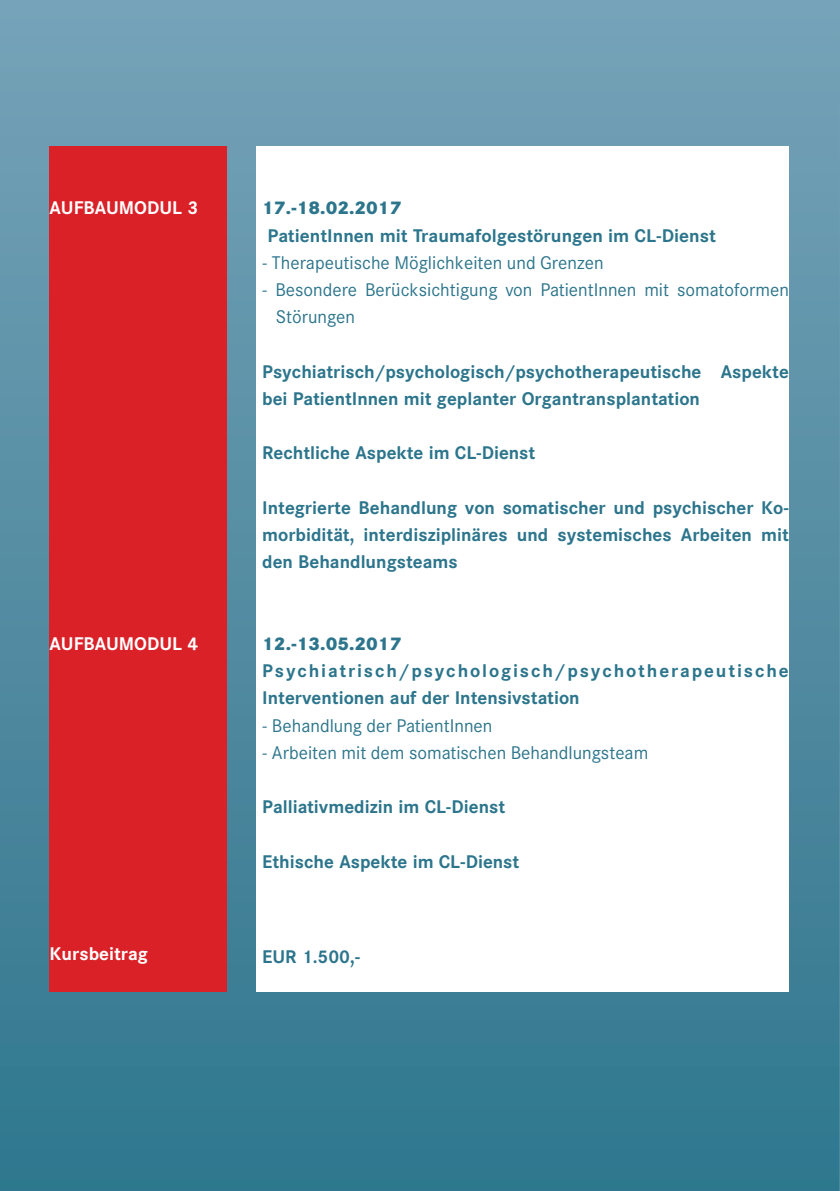
<style>
.page{position:relative;width:840px;height:1191px;background:#fff}
.page>*{position:absolute;margin:0;border:0;box-sizing:border-box;transform-origin:0 0}
.Fließtext_A5{font:700 18px/27.2px "Corporate S";color:#2c758c}
.Fließtext_A5-2{font:18px/27.2px "Corporate S";color:#2c758c}
.Fließtext_A5-3{font:700 18px/27.2px "Corporate S";letter-spacing:.105em;color:#2c758c}
.Fließtext_A5-4{font:700 18px "Corporate S";color:#fff}
.Fließtext_A5-5{font:800 18px "Corporate S";color:#2c758c}
</style>
<div class="page">
<div style="left:0;top:0;width:839px;height:1191px;background:linear-gradient(to bottom,#79a4b9,#32788e)"></div>
<div style="left:50px;top:146px;width:177px;height:845px;background:#da2128"></div>
<div style="left:256px;top:146px;width:532px;height:845px;background:#fff"></div>
<p class="Fließtext_A5-4" style="left:50px;top:197px;width:150px">AUFBAUMODUL 3</p>
<p class="Fließtext_A5-5" style="left:262px;top:196px;width:141px">17.-18.02.2017</p>
<p class="Fließtext_A5" style="left:267px;top:222px;width:449px">PatientInnen mit Traumafolgestörungen im CL-Dienst</p>
<p class="Fließtext_A5-2" style="left:262px;top:249px;width:343px">- Therapeutische Möglichkeiten und Grenzen</p>
<p class="Fließtext_A5-2" style="left:275px;top:276px;width:514px;text-indent:-14px">- Besondere Berücksichtigung von PatientInnen mit somatoformen<br>Störungen</p>
<p class="Fließtext_A5" style="left:262px;top:358px;width:528px">Psychiatrisch/psychologisch/psychotherapeutische Aspekte bei PatientInnen mit geplanter Organtransplantation</p>
<p class="Fließtext_A5" style="left:262px;top:440px;width:274px">Rechtliche Aspekte im CL-Dienst</p>
<p class="Fließtext_A5" style="left:262px;top:494px;width:528px;text-align:justify">Integrierte Behandlung von somatischer und psychischer Ko&shy;morbidität, interdisziplinäres und systemisches Arbeiten mit den Behandlungsteams</p>
<p class="Fließtext_A5-4" style="left:50px;top:632px;width:150px">AUFBAUMODUL 4</p>
<p class="Fließtext_A5-5" style="left:262px;top:632px;width:141px">12.-13.05.2017</p>
<p class="Fließtext_A5-3" style="left:262px;top:657px;width:527px">Psychiatrisch/psychologisch/psychotherapeutische<br>Interventionen auf der Intensivstation</p>
<p class="Fließtext_A5-2" style="left:262px;top:712px;width:232px">- Behandlung der PatientInnen</p>
<p class="Fließtext_A5-2" style="left:262px;top:739px;width:387px">- Arbeiten mit dem somatischen Behandlungsteam</p>
<p class="Fließtext_A5" style="left:262px;top:793px;width:244px">Palliativmedizin im CL-Dienst</p>
<p class="Fließtext_A5" style="left:262px;top:848px;width:258px">Ethische Aspekte im CL-Dienst</p>
<p class="Fließtext_A5-4" style="left:50px;top:943px;width:100px">Kursbeitrag</p>
<p class="Fließtext_A5" style="left:262px;top:943px;width:100px">EUR 1.500,-</p>
</div>
